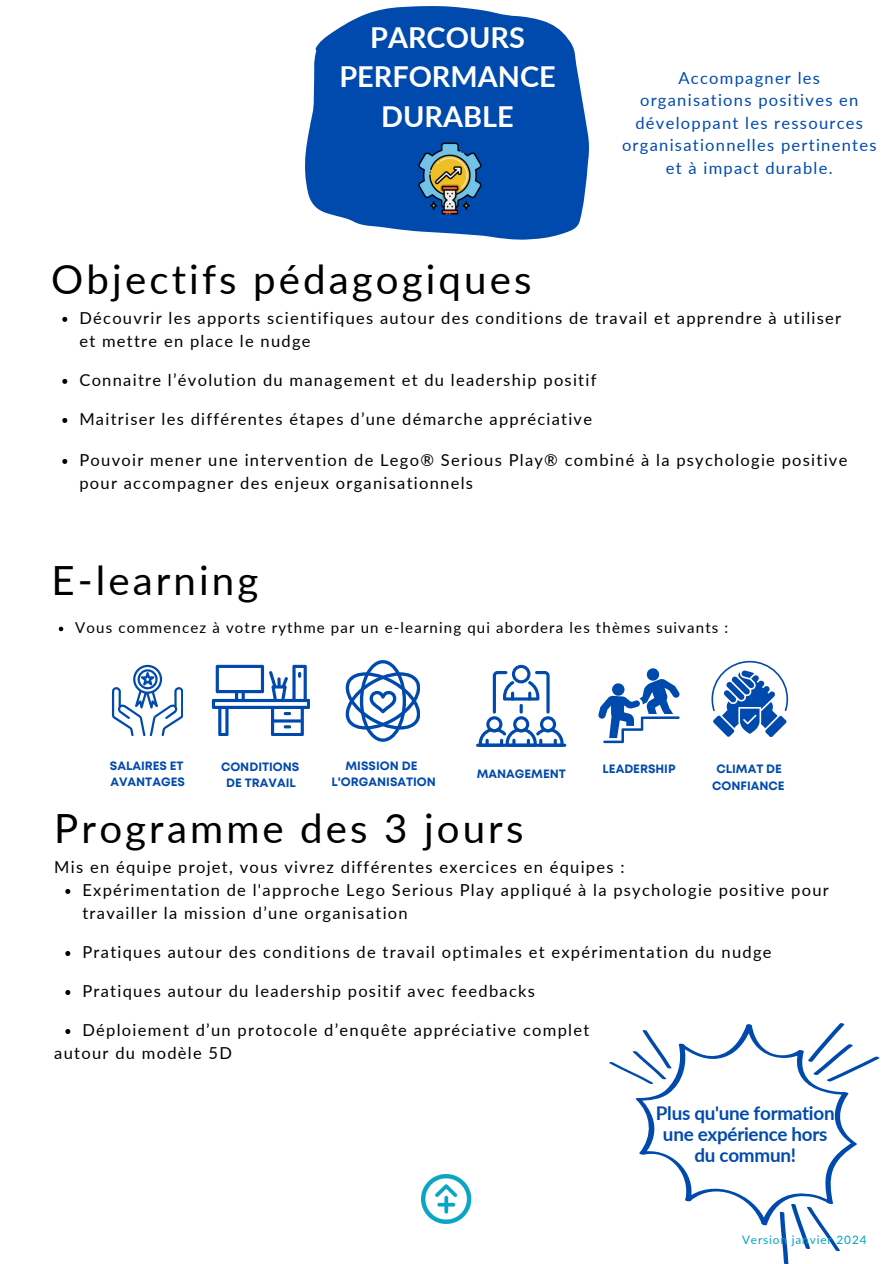
<style>
.page{position:relative;width:894px;height:1264px;background:#fff}
.page>*{position:absolute;margin:0;border:0;box-sizing:border-box;transform-origin:0 0}
.t1{font:40.2px "Lato";letter-spacing:.075em;color:#000}
.t2{font:700 28.8px/39.5px "Lato";color:#fff;text-align:center}
.t3{font:700 18.9px/21.3px "Lato";letter-spacing:-.015em;color:#004aad;text-align:center}
.t4{font:16.5px/23px "Lato";letter-spacing:.075em;color:#000}
.t5{font:16.5px/22.5px "Lato";letter-spacing:.075em;color:#004aad;text-align:center}
.t6{font:15px "Lato";letter-spacing:.075em;color:#000}
.t7{font:700 12px/16.4px "Mont";color:#004aad;text-align:center}
.t8{font:11.7px "Lato";letter-spacing:.075em;color:#00a4c4}
</style>
<div class="page">
<img style="left:421px;top:1174px;width:51px;height:49px">
<svg style="left:62px;top:317px;width:5px;height:5px"></svg>
<svg style="left:62px;top:379px;width:5px;height:5px"></svg>
<svg style="left:62px;top:418px;width:5px;height:5px"></svg>
<svg style="left:62px;top:459px;width:5px;height:5px"></svg>
<svg style="left:59px;top:626px;width:4px;height:5px"></svg>
<svg style="left:65px;top:889px;width:5px;height:5px"></svg>
<svg style="left:65px;top:951px;width:5px;height:5px"></svg>
<svg style="left:65px;top:990px;width:5px;height:5px"></svg>
<svg style="left:65px;top:1029px;width:5px;height:5px"></svg>
<svg style="left:478px;top:664px;width:85px;height:79px"></svg>
<hr style="left:476px;top:743px;width:90px;height:3px;background:#004aad;border-radius:2px">
<svg style="left:711px;top:661px;width:76px;height:76px"></svg>
<svg style="left:212px;top:665px;width:98px;height:70px"></svg>
<svg style="left:112px;top:665px;width:71px;height:70px"></svg>
<svg style="left:598px;top:668px;width:82px;height:75px"></svg>
<svg style="left:345px;top:660px;width:75px;height:81px"></svg>
<svg style="left:305px;top:6px;width:284px;height:234px;fill:#004aad"></svg>
<img style="left:413px;top:143px;width:72px;height:72px">
<svg style="left:635px;top:1024px;width:222px;height:202px"></svg>
<svg style="left:769px;top:1202px;width:78px;height:61px"></svg>
<svg style="left:609px;top:1029px;width:69px;height:56px"></svg>
<svg style="left:807px;top:1023px;width:73px;height:67px"></svg>
<h5 class="t2" style="left:339px;top:17px;width:218px">PARCOURS<br>PERFORMANCE<br>DURABLE</h5>
<h1 class="t5" style="left:621px;top:66px;width:256px">Accompagner les organisations positives en développant les ressources organisationnelles pertinentes et à impact durable.</h1>
<h2 class="t1" style="left:51px;top:254px;width:481px">Objectifs pédagogiques</h2>
<p class="t4" style="left:79px;top:306px;width:763px">Découvrir les apports scientifiques autour des conditions de travail et apprendre à utiliser et mettre en place le nudge</p>
<h4 class="t4" style="left:79px;top:368px;width:518px">Connaitre l’évolution du management et du leadership positif</h4>
<h1 class="t4" style="left:79px;top:407px;width:514px">Maitriser les différentes étapes d’une démarche appréciative</h1>
<p class="t4" style="left:79px;top:448px;width:769px">Pouvoir mener une intervention de Lego® Serious Play® combiné à la psychologie positive pour accompagner des enjeux organisationnels</p>
<p class="t1" style="left:51px;top:555px;width:208px">E-learning</p>
<p class="t6" style="left:75px;top:618px;width:654px">Vous commencez à votre rythme par un e-learning qui abordera les thèmes suivants :</p>
<h5 class="t7" style="left:110px;top:758px;width:76px;text-align:left">SALAIRES ET<br>AVANTAGES</h5>
<h5 class="t7" style="left:221px;top:759px;width:80px">CONDITIONS<br>DE TRAVAIL</h5>
<h5 class="t7" style="left:331px;top:758px;width:106px">MISSION DE<br>L'ORGANISATION</h5>
<h5 class="t7" style="left:602px;top:762px;width:74px">LEADERSHIP</h5>
<p class="t7" style="left:476px;top:766px;width:91px">MANAGEMENT</p>
<p class="t7" style="left:712px;top:762px;width:74px">CLIMAT DE<br>CONFIANCE</p>
<p class="t1" style="left:54px;top:803px;width:470px">Programme des 3 jours</p>
<h1 class="t4" style="left:54px;top:855px;width:571px">Mis en équipe projet, vous vivrez différentes exercices en équipes :</h1>
<p class="t4" style="left:82px;top:878px;width:747px">Expérimentation de l'approche Lego Serious Play appliqué à la psychologie positive pour travailler la mission d’une organisation</p>
<p class="t4" style="left:82px;top:940px;width:690px">Pratiques autour des conditions de travail optimales et expérimentation du nudge</p>
<p class="t4" style="left:82px;top:979px;width:454px">Pratiques autour du leadership positif avec feedbacks</p>
<p class="t4" style="left:82px;top:1018px;width:508px">Déploiement d’un protocole d’enquête appréciative complet</p>
<p class="t4" style="left:54px;top:1041px;width:179px">autour du modèle 5D</p>
<h4 class="t3" style="left:655px;top:1101px;width:180px">Plus qu'une formation une expérience hors du commun!</h4>
<p class="t8" style="left:741px;top:1232px;width:126px">Version janvier 2024</p>
</div>
